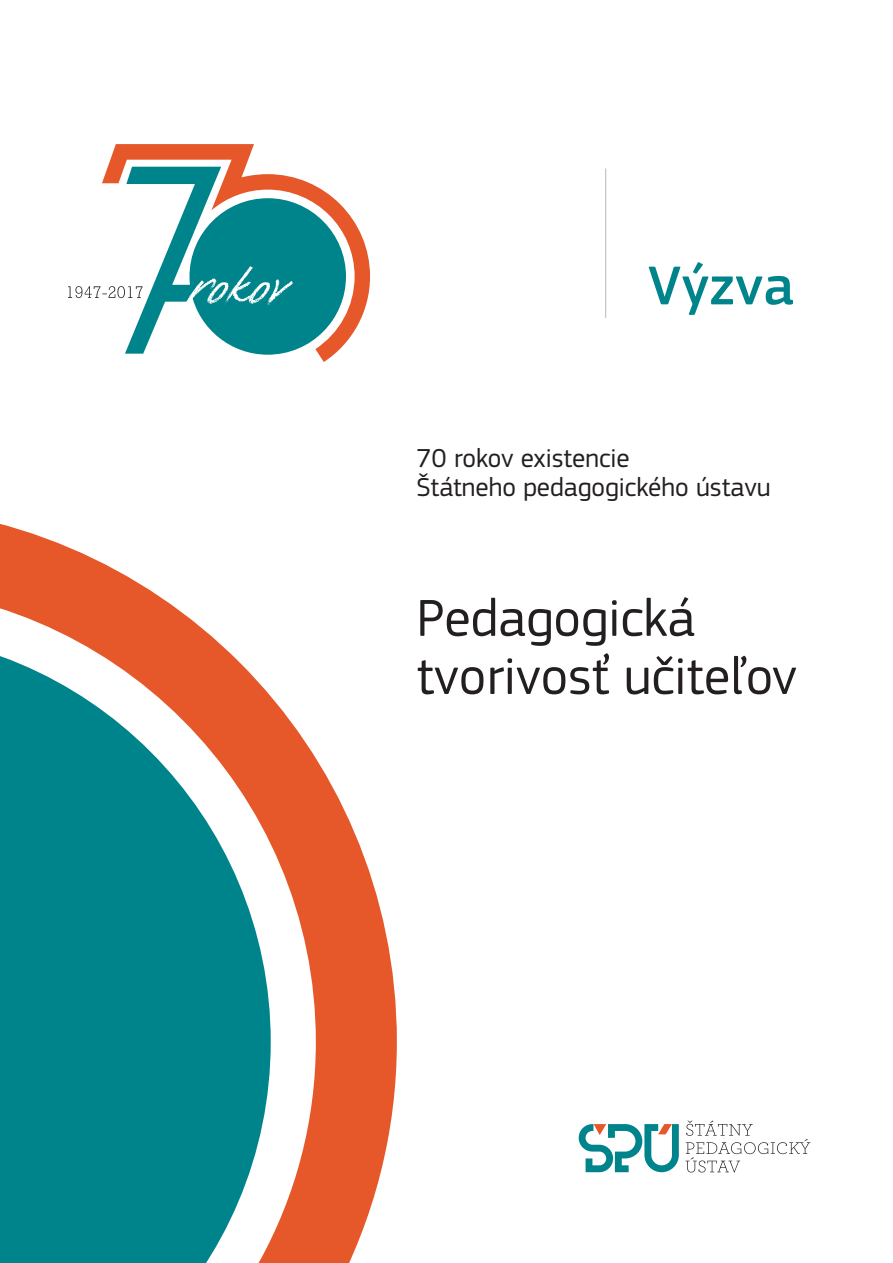
<style>
.page{position:relative;width:893px;height:1263px;background:#fff}
.page>*{position:absolute;margin:0;border:0;box-sizing:border-box;transform-origin:0 0}
.t1{font:500 56.85px "PF Square Sans Pro";color:#00848b}
.t2{font:54px/58.1px "PF Square Sans Pro";color:#231f20}
.t3{font:27px/29.1px "PF Square Sans Pro";color:#231f20}
</style>
<div class="page">
<svg style="left:686px;top:1120px;width:124px;height:52px"></svg>
<svg style="left:579px;top:1124px;width:100px;height:48px"></svg>
<svg style="left:107px;top:144px;width:263px;height:198px"></svg>
<svg style="left:68px;top:167px;width:278px;height:181px"></svg>
<hr style="left:605px;top:168px;width:1px;height:150px;background:#bcbdc0">
<svg style="left:0;top:348px;width:397px;height:915px"></svg>
<h1 class="t1" style="left:648px;top:262px;width:148px">Výzva</h1>
<p class="t3" style="left:416px;top:446px;width:356px">70 rokov existencie<br>Štátneho pedagogického ústavu</p>
<h2 class="t2" style="left:416px;top:593px;width:382px">Pedagogická tvorivosť učiteľov</h2>
</div>
